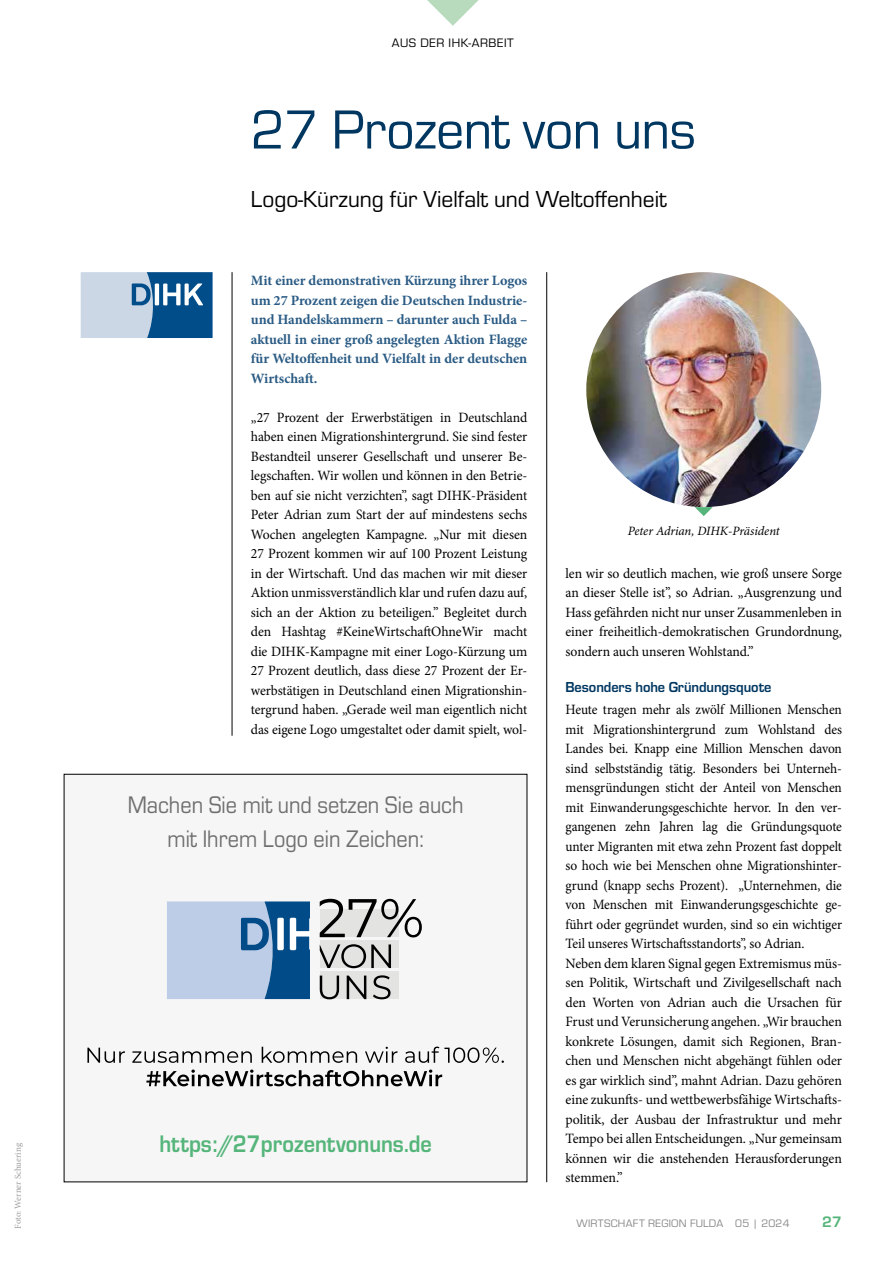
<style>
.page{position:relative;width:893px;height:1263px;background:#fff}
.page>*{position:absolute;margin:0;border:0;box-sizing:border-box;transform-origin:0 0}
.t1{font:57px "Eurostile";letter-spacing:-.01em;color:#003761}
.t2{font:24.9px/33.9px "Eurostile";color:#706f6f;text-align:center;scale:.9 1}
.t3{font:700 24.9px "Eurostile";color:#55b57a;scale:.9 1}
.t4{font:24px "Eurostile";color:#000}
.t5{font:700 15.75px "Eurostile";color:#55b57a}
.t6{font:700 15px "Eurostile";letter-spacing:-.005em;color:#003761;scale:.96 1}
.t7{font:14.25px/19.5px "Minion Pro";letter-spacing:-.005em;color:#000;scale:.94 1}
.t8{font:14.25px/19.5px "Minion Pro";letter-spacing:-.005em;color:#000;text-align:justify;scale:.96 1}
.t9{font:700 14.25px/19.5px "Minion Pro";letter-spacing:-.005em;color:#2a5b84;text-align:justify}
.t10{font:italic 12.75px "Minion Pro";letter-spacing:-.005em;color:#000}
.t11{font:12.75px "Eurostile";letter-spacing:.04em;color:#000}
.t12{font:11.25px "Eurostile";letter-spacing:.02em;color:#878787}
.t13{font:9px "Minion Pro";color:#9d9d9c}
</style>
<div class="page">
<svg style="left:427px;top:0;width:52px;height:26px"></svg>
<svg style="left:81px;top:272px;width:132px;height:66px;background:#769dbf"></svg>
<img style="left:586px;top:272px;width:235px;height:235px;border-radius:117px">
<svg style="left:695px;top:507px;width:18px;height:9px"></svg>
<div style="left:64px;top:774px;width:463px;height:408px;background:#f6f6f6"></div>
<div style="left:320px;top:972px;width:78px;height:27px;background:#e3e3e2"></div>
<svg style="left:320px;top:975px;width:19px;height:24px"></svg>
<svg style="left:347px;top:975px;width:19px;height:24px"></svg>
<svg style="left:373px;top:975px;width:18px;height:24px"></svg>
<div style="left:320px;top:940px;width:78px;height:28px;background:#e3e3e2"></div>
<svg style="left:320px;top:944px;width:71px;height:24px"></svg>
<svg style="left:320px;top:899px;width:102px;height:38px"></svg>
<svg style="left:167px;top:901px;width:142px;height:98px;background:#8baacd"></svg>
<svg style="left:87px;top:1048px;width:38px;height:15px"></svg>
<svg style="left:132px;top:1051px;width:120px;height:12px"></svg>
<svg style="left:262px;top:1047px;width:95px;height:16px"></svg>
<svg style="left:365px;top:1047px;width:32px;height:16px"></svg>
<svg style="left:405px;top:1046px;width:99px;height:17px"></svg>
<svg style="left:146px;top:1069px;width:296px;height:17px"></svg>
<hr style="left:232px;top:272px;width:1px;height:464px;background:#000">
<hr style="left:546px;top:272px;width:1px;height:910px;background:#000">
<p class="t13" style="left:12px;top:1229px;width:87px;rotate:-90deg">Foto: Werner Schuering</p>
<p class="t11" style="left:392px;top:34px;width:123px">AUS DER IHK-ARBEIT</p>
<h1 class="t1" style="left:251px;top:91px;width:447px">27 Prozent von uns</h1>
<h3 class="t4" style="left:251px;top:183px;width:417px">Logo-Kürzung für Vielfalt und Weltoffenheit</h3>
<p class="t9" style="left:251px;top:271px;width:278px">Mit einer demonstrativen Kürzung ihrer Logos um 27 Prozent zeigen die Deutschen Industrie&shy;und Handelskammern – darunter auch Fulda – aktuell in einer groß angelegten Aktion Flagge für Weltoffenheit und Vielfalt in der deutschen Wirtschaft.</p>
<p class="t8" style="left:251px;top:407px;width:289px">„27 Prozent der Erwerbstätigen in Deutschland haben einen Migrationshintergrund. Sie sind fester Bestandteil unserer Gesellschaft und unserer Be&shy;legschaften. Wir wollen und können in den Betrie&shy;ben auf sie nicht verzichten”, sagt DIHK-Präsident Peter Adrian zum Start der auf mindestens sechs Wochen angelegten Kampagne. „Nur mit diesen 27 Prozent kommen wir auf 100 Prozent Leistung in der Wirtschaft. Und das machen wir mit dieser Aktion unmissverständlich klar und rufen dazu auf, sich an der Aktion zu beteiligen.” Begleitet durch den Hashtag #KeineWirtschaftOhneWir macht die DIHK-Kampagne mit einer Logo-Kürzung um 27 Prozent deutlich, dass diese 27 Prozent der Er&shy;werbstätigen in Deutschland einen Migrationshin&shy;tergrund haben. „Gerade weil man eigentlich nicht das eigene Logo umgestaltet oder damit spielt, wol-</p>
<h2 class="t2" style="left:128px;top:787px;width:375px">Machen Sie mit und setzen Sie auch mit Ihrem Logo ein Zeichen:</h2>
<h2 class="t3" style="left:159px;top:1126px;width:304px">https://27prozentvonuns.de</h2>
<p class="t10" style="left:628px;top:522px;width:154px">Peter Adrian, DIHK-Präsident</p>
<p class="t8" style="left:566px;top:563px;width:289px">len wir so deutlich machen, wie groß unsere Sorge an dieser Stelle ist”, so Adrian. „Ausgrenzung und Hass gefährden nicht nur unser Zusammenleben in einer freiheitlich-demokratischen Grundordnung, sondern auch unseren Wohlstand.”</p>
<p class="t6" style="left:566px;top:676px;width:216px">Besonders hohe Gründungsquote</p>
<p class="t7" style="left:566px;top:700px;width:296px">Heute tragen mehr als zwölf Millionen Menschen mit Migrationshintergrund zum Wohlstand des Landes bei. Knapp eine Million Menschen davon sind selbstständig tätig. Besonders bei Unterneh&shy;mensgründungen sticht der Anteil von Menschen mit Einwanderungsgeschichte hervor. In den ver&shy;gangenen zehn Jahren lag die Gründungsquote unter Migranten mit etwa zehn Prozent fast doppelt so hoch wie bei Menschen ohne Migrationshinter&shy;grund (knapp sechs Prozent). „Unternehmen, die von Menschen mit Einwanderungsgeschichte ge&shy;führt oder gegründet wurden, sind so ein wichtiger Teil unseres Wirtschaftsstandorts”, so Adrian.<br>Neben dem klaren Signal gegen Extremismus müs&shy;sen Politik, Wirtschaft und Zivilgesellschaft nach den Worten von Adrian auch die Ursachen für Frust und Verunsicherung angehen. „Wir brauchen konkrete Lösungen, damit sich Regionen, Bran&shy;chen und Menschen nicht abgehängt fühlen oder es gar wirklich sind”, mahnt Adrian. Dazu gehören eine zukunfts- und wettbewerbsfähige Wirtschafts&shy;politik, der Ausbau der Infrastruktur und mehr Tempo bei allen Entscheidungen. „Nur gemeinsam können wir die anstehenden Herausforderungen stemmen.”</p>
<p class="t12" style="left:576px;top:1215px;width:215px">WIRTSCHAFT REGION FULDA 05 | 2024</p>
<p class="t5" style="left:822px;top:1210px;width:21px">27</p>
</div>
